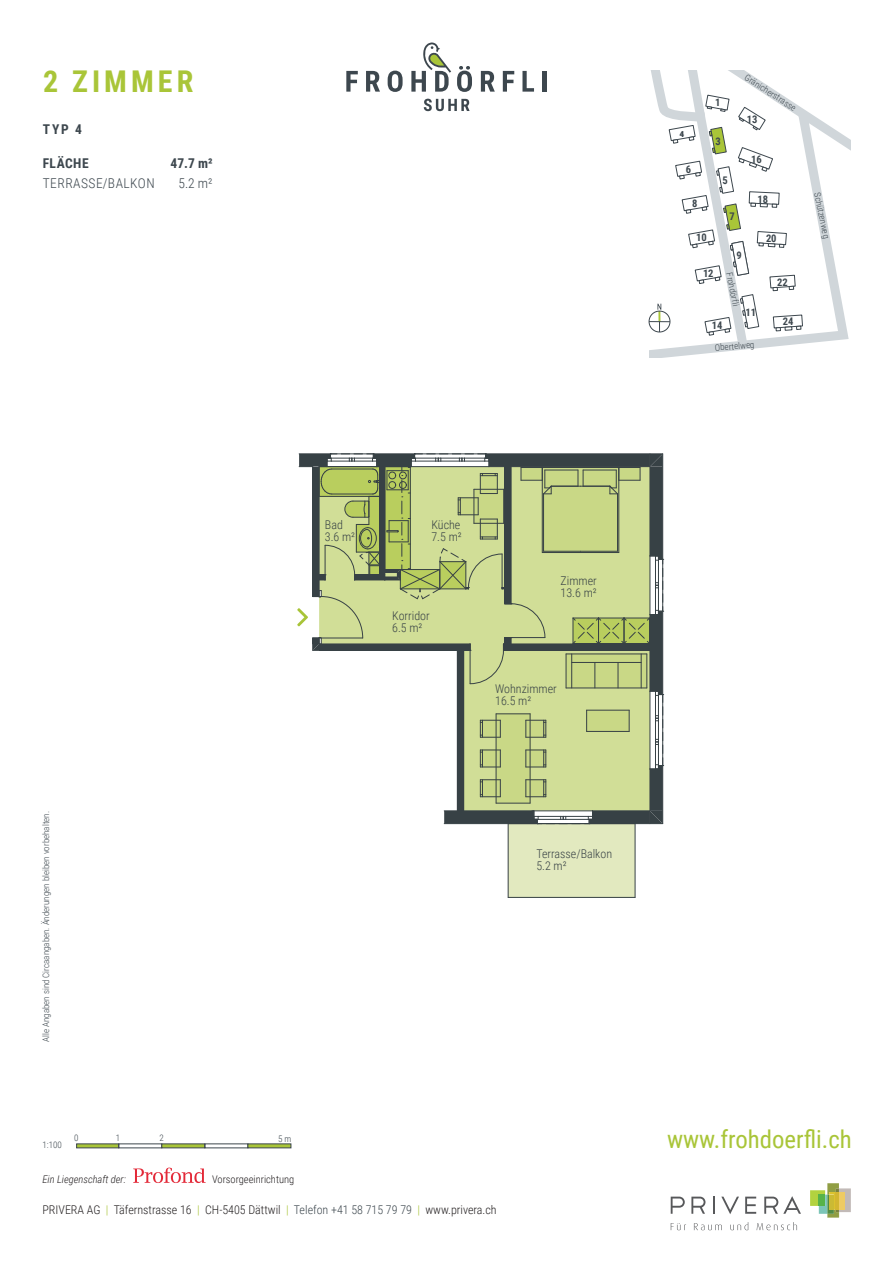
<style>
.page{position:relative;width:893px;height:1263px;background:#fff}
.page>*{position:absolute;margin:0;border:0;box-sizing:border-box;transform-origin:0 0}
.t1{font:700 30px "Roboto Condensed";letter-spacing:.135em;color:#a9c538}
.t2{font:24.75px "Roboto Condensed";color:#a9c538}
.t3{font:300 13.5px "Roboto Condensed";letter-spacing:.035em;color:#3d474e}
.t4{font:700 13.5px "Roboto Condensed";letter-spacing:.035em;color:#3d474e}
.t5{font:300 12px/12px "Roboto Condensed";color:#374145}
.t6{font:300 12px "Roboto Condensed";color:#231f20}
.t7{font:700 10.5px "Roboto Condensed";color:#3d474e}
.t8{font:italic 300 10.5px "Roboto Condensed";color:#231f20}
.t9{font:300 10.5px "Roboto Condensed";color:#231f20}
.t10{font:300 9px "Roboto Condensed";color:#3d474e}
.s1{color:#a9c538}
.s2{color:#3d474e}
</style>
<div class="page">
<svg style="left:346px;top:71px;width:12px;height:21px"></svg>
<svg style="left:366px;top:71px;width:14px;height:21px"></svg>
<svg style="left:388px;top:71px;width:15px;height:21px"></svg>
<svg style="left:411px;top:43px;width:40px;height:49px"></svg>
<svg style="left:457px;top:66px;width:15px;height:26px"></svg>
<svg style="left:481px;top:71px;width:14px;height:21px"></svg>
<svg style="left:503px;top:71px;width:11px;height:21px"></svg>
<svg style="left:522px;top:71px;width:12px;height:21px"></svg>
<div style="left:542px;top:71px;width:5px;height:21px;background:#3d474e"></div>
<svg style="left:424px;top:99px;width:46px;height:12px"></svg>
<div style="left:508px;top:824px;width:127px;height:73px;background:#e2e9bf"></div>
<hr style="left:508px;top:824px;width:1px;height:73px;background:#374145">
<hr style="left:508px;top:897px;width:127px;height:1px;background:#374145">
<hr style="left:635px;top:824px;width:1px;height:73px;background:#374145">
<svg style="left:297px;top:454px;width:367px;height:370px"></svg>
<svg style="left:76px;top:1144px;width:43px;height:4px"></svg>
<svg style="left:162px;top:1144px;width:43px;height:4px"></svg>
<svg style="left:248px;top:1144px;width:43px;height:4px"></svg>
<svg style="left:810px;top:1183px;width:41px;height:34px"></svg>
<hr style="left:836px;top:1192px;width:3px;height:17px;background:#d3b631">
<div style="left:829px;top:1195px;width:5px;height:14px;background:#cbba34"></div>
<svg style="left:671px;top:1196px;width:14px;height:18px"></svg>
<svg style="left:691px;top:1196px;width:14px;height:18px"></svg>
<svg style="left:713px;top:1196px;width:2px;height:18px"></svg>
<svg style="left:721px;top:1196px;width:18px;height:18px"></svg>
<svg style="left:745px;top:1196px;width:11px;height:18px"></svg>
<svg style="left:764px;top:1196px;width:37px;height:18px"></svg>
<svg style="left:671px;top:1223px;width:15px;height:7px"></svg>
<svg style="left:694px;top:1223px;width:28px;height:7px"></svg>
<svg style="left:730px;top:1222px;width:18px;height:8px"></svg>
<svg style="left:757px;top:1222px;width:40px;height:8px"></svg>
<svg style="left:133px;top:1167px;width:73px;height:16px"></svg>
<svg style="left:648px;top:71px;width:202px;height:285px"></svg>
<h1 class="t1" style="left:43px;top:60px;width:152px">2 ZIMMER</h1>
<h3 class="t4" style="left:43px;top:120px;width:41px">TYP 4</h3>
<h3 class="t4" style="left:43px;top:154px;width:47px">FLÄCHE</h3>
<h3 class="t4" style="left:171px;top:154px;width:44px">47.7 m²</h3>
<h3 class="t3" style="left:43px;top:174px;width:113px">TERRASSE/BALKON</h3>
<h3 class="t3" style="left:179px;top:174px;width:36px">5.2 m²</h3>
<p class="t7" style="left:679px;top:126px;width:6px">4</p>
<p class="t7" style="left:686px;top:162px;width:7px">6</p>
<p class="t7" style="left:692px;top:196px;width:7px">8</p>
<p class="t7" style="left:715px;top:95px;width:7px">1</p>
<p class="t7" style="left:715px;top:134px;width:7px">3</p>
<p class="t7" style="left:723px;top:173px;width:7px">5</p>
<p class="t7" style="left:730px;top:209px;width:7px">7</p>
<p class="t10" style="left:749px;top:71px;width:61px;rotate:33deg">Gränicherstrasse</p>
<p class="t7" style="left:747px;top:112px;width:12px">13</p>
<p class="t7" style="left:751px;top:151px;width:12px">16</p>
<p class="t7" style="left:757px;top:192px;width:12px">18</p>
<p class="t7" style="left:696px;top:230px;width:12px">10</p>
<p class="t7" style="left:703px;top:266px;width:12px">12</p>
<p class="t7" style="left:736px;top:248px;width:7px">9</p>
<p class="t10" style="left:735px;top:271px;width:35px;rotate:78deg">Frohdörfli</p>
<p class="t10" style="left:714px;top:341px;width:41px;rotate:-5deg">Obertelweg</p>
<p class="t7" style="left:745px;top:305px;width:12px">11</p>
<p class="t7" style="left:712px;top:318px;width:12px">14</p>
<p class="t7" style="left:766px;top:231px;width:12px">20</p>
<p class="t7" style="left:777px;top:275px;width:12px">22</p>
<p class="t7" style="left:783px;top:314px;width:12px">24</p>
<p class="t10" style="left:823px;top:191px;width:48px;rotate:78deg">Schützenweg</p>
<h3 class="t5" style="left:325px;top:518px;width:32px">Bad<br>3.6 m²</h3>
<h3 class="t5" style="left:431px;top:518px;width:32px">Küche<br>7.5 m²</h3>
<h3 class="t5" style="left:392px;top:609px;width:39px">Korridor<br>6.5 m²</h3>
<h3 class="t5" style="left:561px;top:574px;width:38px">Zimmer<br>13.6 m²</h3>
<h3 class="t5" style="left:495px;top:682px;width:63px">Wohnzimmer<br>16.5 m²</h3>
<p class="t10" style="left:40px;top:1042px;width:232px;rotate:-90deg">Alle Angaben sind Circaangaben. Änderungen bleiben vorbehalten.</p>
<p class="t10" style="left:43px;top:1138px;width:21px">1:100</p>
<p class="t10" style="left:74px;top:1132px;width:6px">0</p>
<p class="t10" style="left:116px;top:1132px;width:6px">1</p>
<p class="t10" style="left:160px;top:1132px;width:6px">2</p>
<p class="t10" style="left:278px;top:1132px;width:15px">5 m</p>
<p class="t8" style="left:43px;top:1172px;width:85px">Ein Liegenschaft der:</p>
<p class="t9" style="left:212px;top:1172px;width:84px">Vorsorgeeinrichtung</p>
<h3 class="t5" style="left:536px;top:848px;width:77px">Terrasse/Balkon<br>5.2 m²</h3>
<h3 class="t6" style="left:43px;top:1201px;width:456px">PRIVERA AG <span class="s1">|</span> Täfernstrasse 16 <span class="s1">|</span> CH-5405 Dättwil <span class="s1">|</span> <span class="s2">Telefon +41 58 715 79 79</span> <span class="s1">|</span> www.privera.ch</h3>
<h2 class="t2" style="left:667px;top:1122px;width:186px">www.frohdoerfli.ch</h2>
</div>
